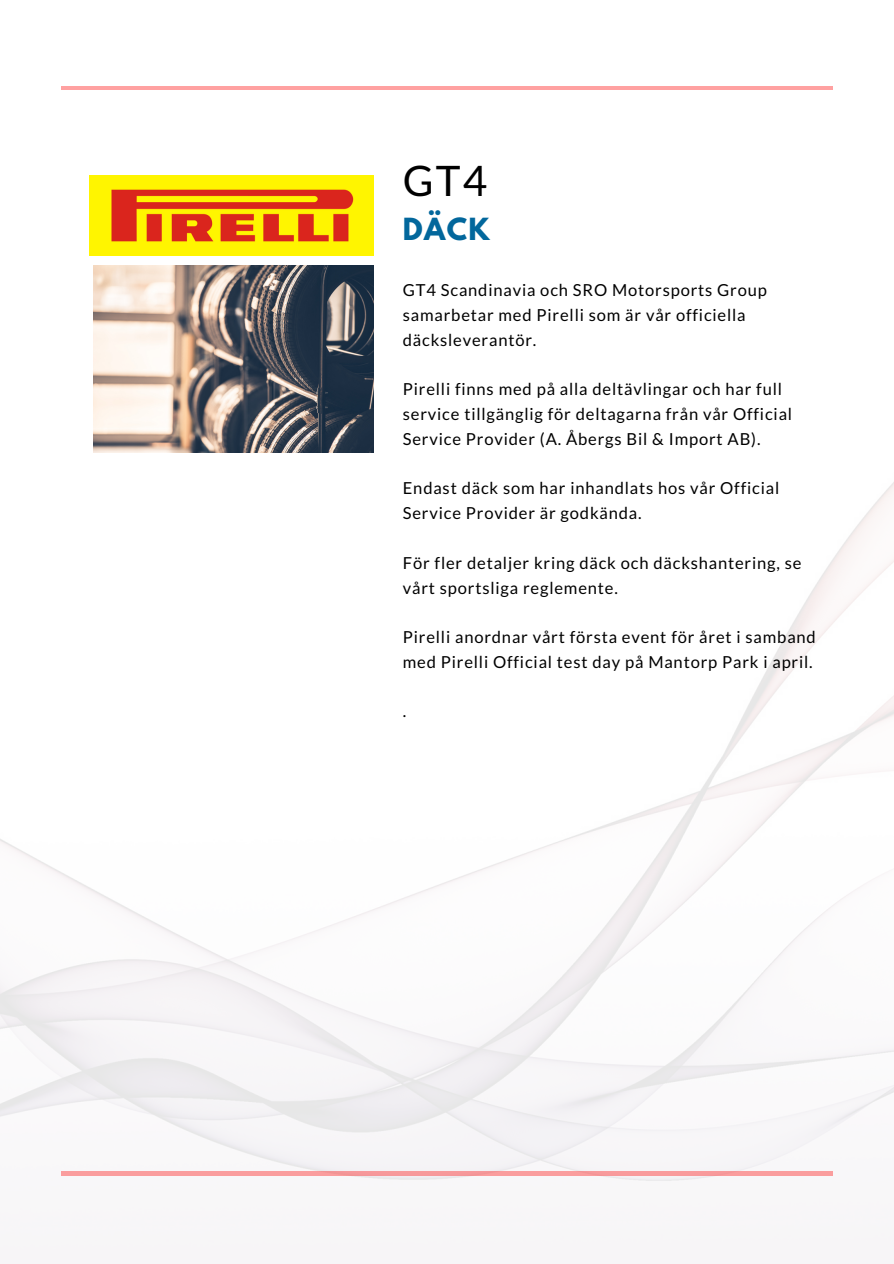
<style>
.page{position:relative;width:894px;height:1264px;background:#fff}
.page>*{position:absolute;margin:0;border:0;box-sizing:border-box;transform-origin:0 0}
.t1{font:42px "Lato";color:#000}
.t2{font:700 27px "League Spartan";color:#02679c}
.t3{font:16.5px/24.8px "Lato";letter-spacing:.05em;color:#000}
</style>
<div class="page">
<img style="left:0;top:86px;width:893px;height:1095px">
<hr style="left:61px;top:86px;width:771px;height:3px;background:#ff1616">
<hr style="left:61px;top:1171px;width:771px;height:4px;background:#fa9d9e">
<img style="left:93px;top:266px;width:281px;height:187px">
<img style="left:89px;top:176px;width:284px;height:80px">
<p class="t1" style="left:403px;top:154px;width:86px">GT4</p>
<p class="t2" style="left:403px;top:215px;width:88px">DÄCK</p>
<p class="t3" style="left:403px;top:277px;width:365px">GT4 Scandinavia och SRO Motorsports Group samarbetar med Pirelli som är vår officiella däcksleverantör.</p>
<p class="t3" style="left:403px;top:376px;width:390px">Pirelli finns med på alla deltävlingar och har full service tillgänglig för deltagarna från vår Official<br>Service Provider (A. Åbergs Bil &amp; Import AB).</p>
<p class="t3" style="left:403px;top:475px;width:378px">Endast däck som har inhandlats hos vår Official<br>Service Provider är godkända.</p>
<p class="t3" style="left:403px;top:550px;width:400px">För fler detaljer kring däck och däckshantering, se vårt sportsliga reglemente.</p>
<p class="t3" style="left:403px;top:624px;width:414px">Pirelli anordnar vårt första event för året i samband med Pirelli Official test day på Mantorp Park i april.</p>
<p class="t3" style="left:403px;top:698px;width:5px">.</p>
</div>
